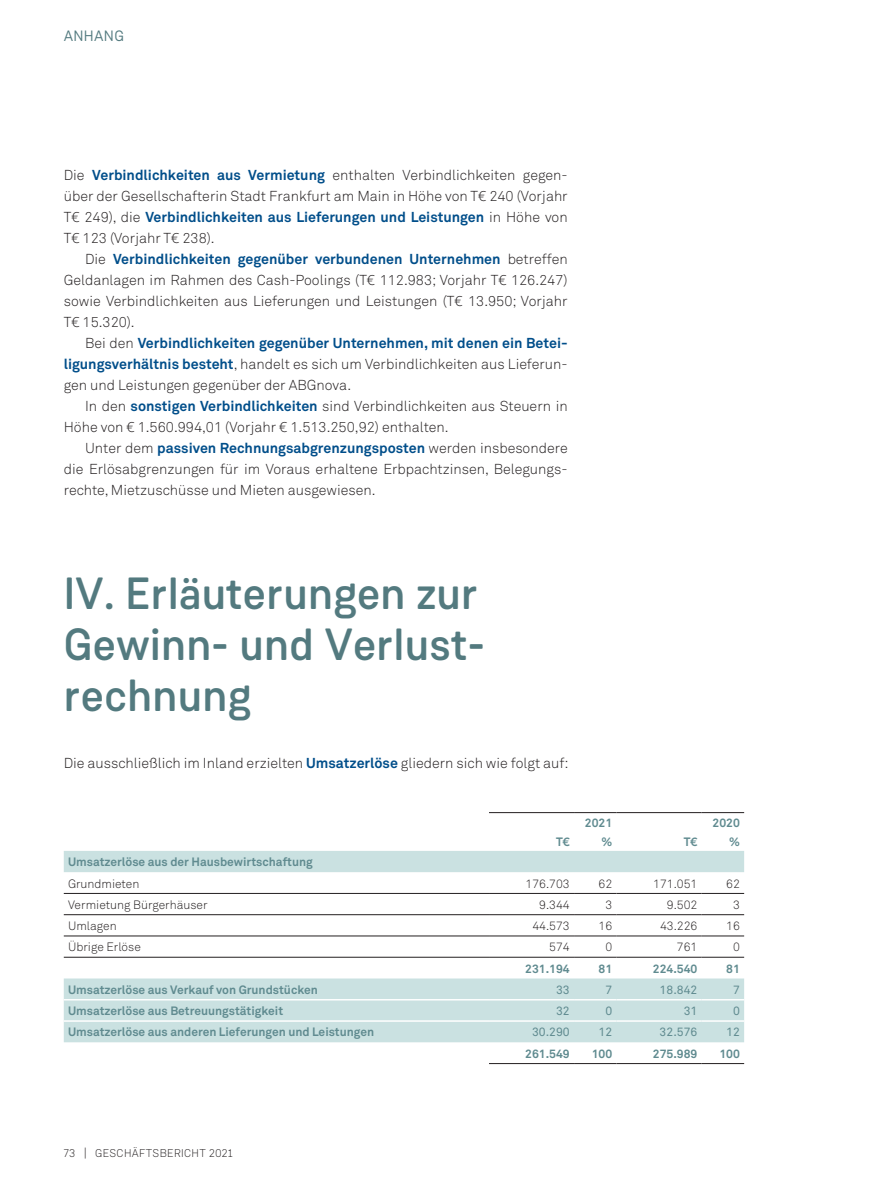
<style>
.page{position:relative;width:893px;height:1191px;background:#fff}
.page>*{position:absolute;margin:0;border:0;box-sizing:border-box;transform-origin:0 0}
.t1{font:500 45px/51px "Weissenhof Grotesk";letter-spacing:.005em;color:#537a7f}
.t2{font:15px "Weissenhof Grotesk";letter-spacing:.02em;color:#537a7f}
.t3{font:300 14.25px/21px "Akkurat Std";color:#231f20;text-align:justify}
.t4{font:700 12px "Akkurat Std";color:#608b90}
.t5{font:300 12px "Akkurat Std";color:#231f20}
.t6{font:12px "Akkurat Std";color:#608b90}
.t7{font:300 11.25px "Weissenhof Grotesk";letter-spacing:.03em;color:#231f20}
.s1{font-weight:700;color:#004e8a}
</style>
<div class="page">
<svg style="left:64px;top:851px;width:680px;height:191px"></svg>
<hr style="left:64px;top:893px;width:425px;height:1px;background:#231f20">
<hr style="left:489px;top:893px;width:85px;height:1px;background:#231f20">
<hr style="left:574px;top:893px;width:43px;height:1px;background:#231f20">
<hr style="left:617px;top:893px;width:85px;height:1px;background:#231f20">
<hr style="left:702px;top:893px;width:42px;height:1px;background:#231f20">
<hr style="left:64px;top:914px;width:425px;height:1px;background:#231f20">
<hr style="left:489px;top:914px;width:85px;height:1px;background:#231f20">
<hr style="left:574px;top:914px;width:43px;height:1px;background:#231f20">
<hr style="left:617px;top:914px;width:85px;height:1px;background:#231f20">
<hr style="left:702px;top:914px;width:42px;height:1px;background:#231f20">
<hr style="left:64px;top:935px;width:425px;height:1px;background:#231f20">
<hr style="left:489px;top:935px;width:85px;height:1px;background:#231f20">
<hr style="left:574px;top:935px;width:43px;height:1px;background:#231f20">
<hr style="left:617px;top:935px;width:85px;height:1px;background:#231f20">
<hr style="left:702px;top:935px;width:42px;height:1px;background:#231f20">
<hr style="left:64px;top:957px;width:425px;height:1px;background:#231f20">
<hr style="left:489px;top:957px;width:85px;height:1px;background:#231f20">
<hr style="left:574px;top:957px;width:43px;height:1px;background:#231f20">
<hr style="left:617px;top:957px;width:85px;height:1px;background:#231f20">
<hr style="left:702px;top:957px;width:42px;height:1px;background:#231f20">
<hr style="left:64px;top:999px;width:425px;height:1px;background:#fff">
<hr style="left:489px;top:999px;width:85px;height:1px;background:#fff">
<hr style="left:574px;top:999px;width:43px;height:1px;background:#fff">
<hr style="left:617px;top:999px;width:85px;height:1px;background:#fff">
<hr style="left:702px;top:999px;width:42px;height:1px;background:#fff">
<hr style="left:64px;top:1020px;width:425px;height:1px;background:#fff">
<hr style="left:489px;top:1020px;width:85px;height:1px;background:#fff">
<hr style="left:574px;top:1020px;width:43px;height:1px;background:#fff">
<hr style="left:617px;top:1020px;width:85px;height:1px;background:#fff">
<hr style="left:702px;top:1020px;width:42px;height:1px;background:#fff">
<hr style="left:489px;top:812px;width:85px;height:1px;background:#231f20">
<hr style="left:574px;top:812px;width:43px;height:1px;background:#231f20">
<hr style="left:617px;top:812px;width:85px;height:1px;background:#231f20">
<hr style="left:702px;top:812px;width:42px;height:1px;background:#231f20">
<hr style="left:489px;top:1063px;width:85px;height:1px;background:#231f20">
<hr style="left:574px;top:1063px;width:43px;height:1px;background:#231f20">
<hr style="left:617px;top:1063px;width:85px;height:1px;background:#231f20">
<hr style="left:702px;top:1063px;width:42px;height:1px;background:#231f20">
<p class="t2" style="left:64px;top:27px;width:62px">ANHANG</p>
<p class="t3" style="left:64px;top:165px;width:505px">Die <span class="s1">Verbindlichkeiten aus Vermietung</span> enthalten Verbindlichkeiten gegen&shy;über der Gesellschafterin Stadt Frankfurt am Main in Höhe von T€ 240 (Vorjahr T€ 249), die <span class="s1">Verbindlichkeiten aus Lieferungen und Leistungen</span> in Höhe von T€ 123 (Vorjahr T€ 238).</p>
<p class="t3" style="left:64px;top:249px;width:505px;text-indent:21px">Die <span class="s1">Verbindlichkeiten gegenüber verbundenen Unternehmen</span> betreffen Geldanlagen im Rahmen des Cash-Poolings (T€ 112.983; Vorjahr T€ 126.247) sowie Verbindlichkeiten aus Lieferungen und Leistungen (T€ 13.950; Vorjahr T€ 15.320).</p>
<p class="t3" style="left:64px;top:333px;width:505px;text-indent:21px">Bei den <span class="s1">Verbindlichkeiten gegenüber Unternehmen, mit denen ein Betei&shy;ligungsverhältnis besteht</span>, handelt es sich um Verbindlichkeiten aus Lieferun&shy;gen und Leistungen gegenüber der ABGnova.</p>
<p class="t3" style="left:64px;top:396px;width:505px;text-indent:21px">In den <span class="s1">sonstigen Verbindlichkeiten</span> sind Verbindlichkeiten aus Steuern in<br>Höhe von € 1.560.994,01 (Vorjahr € 1.513.250,92) enthalten.</p>
<p class="t3" style="left:64px;top:438px;width:505px;text-indent:21px">Unter dem <span class="s1">passiven Rechnungsabgrenzungsposten</span> werden insbesondere die Erlösabgrenzungen für im Voraus erhaltene Erbpachtzinsen, Belegungs&shy;rechte, Mietzuschüsse und Mieten ausgewiesen.</p>
<h1 class="t1" style="left:64px;top:568px;width:423px">IV. Erläuterungen zur<br>Gewinn- und Verlust&shy;rechnung</h1>
<p class="t3" style="left:64px;top:753px;width:506px">Die ausschließlich im Inland erzielten <span class="s1">Umsatzerlöse</span> gliedern sich wie folgt auf:</p>
<p class="t4" style="left:585px;top:815px;width:29px">2021</p>
<p class="t4" style="left:712px;top:815px;width:29px">2020</p>
<p class="t4" style="left:556px;top:834px;width:15px">T€</p>
<p class="t4" style="left:601px;top:834px;width:12px">%</p>
<p class="t4" style="left:684px;top:834px;width:15px">T€</p>
<p class="t4" style="left:729px;top:834px;width:12px">%</p>
<p class="t4" style="left:68px;top:854px;width:246px">Umsatzerlöse aus der Hausbewirtschaftung</p>
<p class="t5" style="left:68px;top:876px;width:73px">Grundmieten</p>
<p class="t5" style="left:526px;top:876px;width:46px">176.703</p>
<p class="t5" style="left:599px;top:876px;width:15px">62</p>
<p class="t5" style="left:653px;top:876px;width:46px">171.051</p>
<p class="t5" style="left:726px;top:876px;width:15px">62</p>
<p class="t5" style="left:68px;top:897px;width:141px">Vermietung Bürgerhäuser</p>
<p class="t5" style="left:539px;top:897px;width:32px">9.344</p>
<p class="t5" style="left:605px;top:897px;width:8px">3</p>
<p class="t5" style="left:667px;top:897px;width:32px">9.502</p>
<p class="t5" style="left:733px;top:897px;width:8px">3</p>
<p class="t5" style="left:68px;top:918px;width:50px">Umlagen</p>
<p class="t5" style="left:532px;top:918px;width:39px">44.573</p>
<p class="t5" style="left:599px;top:918px;width:15px">16</p>
<p class="t5" style="left:660px;top:918px;width:39px">43.226</p>
<p class="t5" style="left:726px;top:918px;width:15px">16</p>
<p class="t5" style="left:68px;top:940px;width:74px">Übrige Erlöse</p>
<p class="t5" style="left:549px;top:940px;width:22px">574</p>
<p class="t5" style="left:605px;top:940px;width:8px">0</p>
<p class="t5" style="left:677px;top:940px;width:22px">761</p>
<p class="t5" style="left:733px;top:940px;width:8px">0</p>
<p class="t4" style="left:525px;top:961px;width:46px">231.194</p>
<p class="t4" style="left:599px;top:961px;width:15px">81</p>
<p class="t4" style="left:653px;top:961px;width:46px">224.540</p>
<p class="t4" style="left:726px;top:961px;width:15px">81</p>
<p class="t4" style="left:68px;top:982px;width:251px">Umsatzerlöse aus Verkauf von Grundstücken</p>
<p class="t6" style="left:556px;top:982px;width:15px">33</p>
<p class="t6" style="left:605px;top:982px;width:8px">7</p>
<p class="t6" style="left:660px;top:982px;width:39px">18.842</p>
<p class="t6" style="left:733px;top:982px;width:8px">7</p>
<p class="t4" style="left:68px;top:1003px;width:217px">Umsatzerlöse aus Betreuungstätigkeit</p>
<p class="t6" style="left:556px;top:1004px;width:15px">32</p>
<p class="t6" style="left:605px;top:1004px;width:8px">0</p>
<p class="t6" style="left:684px;top:1004px;width:15px">31</p>
<p class="t6" style="left:733px;top:1004px;width:8px">0</p>
<p class="t4" style="left:68px;top:1024px;width:308px">Umsatzerlöse aus anderen Lieferungen und Leistungen</p>
<p class="t6" style="left:532px;top:1025px;width:39px">30.290</p>
<p class="t6" style="left:599px;top:1025px;width:15px">12</p>
<p class="t6" style="left:660px;top:1025px;width:39px">32.576</p>
<p class="t6" style="left:726px;top:1025px;width:15px">12</p>
<p class="t4" style="left:525px;top:1046px;width:46px">261.549</p>
<p class="t4" style="left:592px;top:1046px;width:22px">100</p>
<p class="t4" style="left:653px;top:1046px;width:46px">275.989</p>
<p class="t4" style="left:719px;top:1046px;width:22px">100</p>
<p class="t7" style="left:64px;top:1146px;width:170px">73 | GESCHÄFTSBERICHT 2021</p>
</div>
